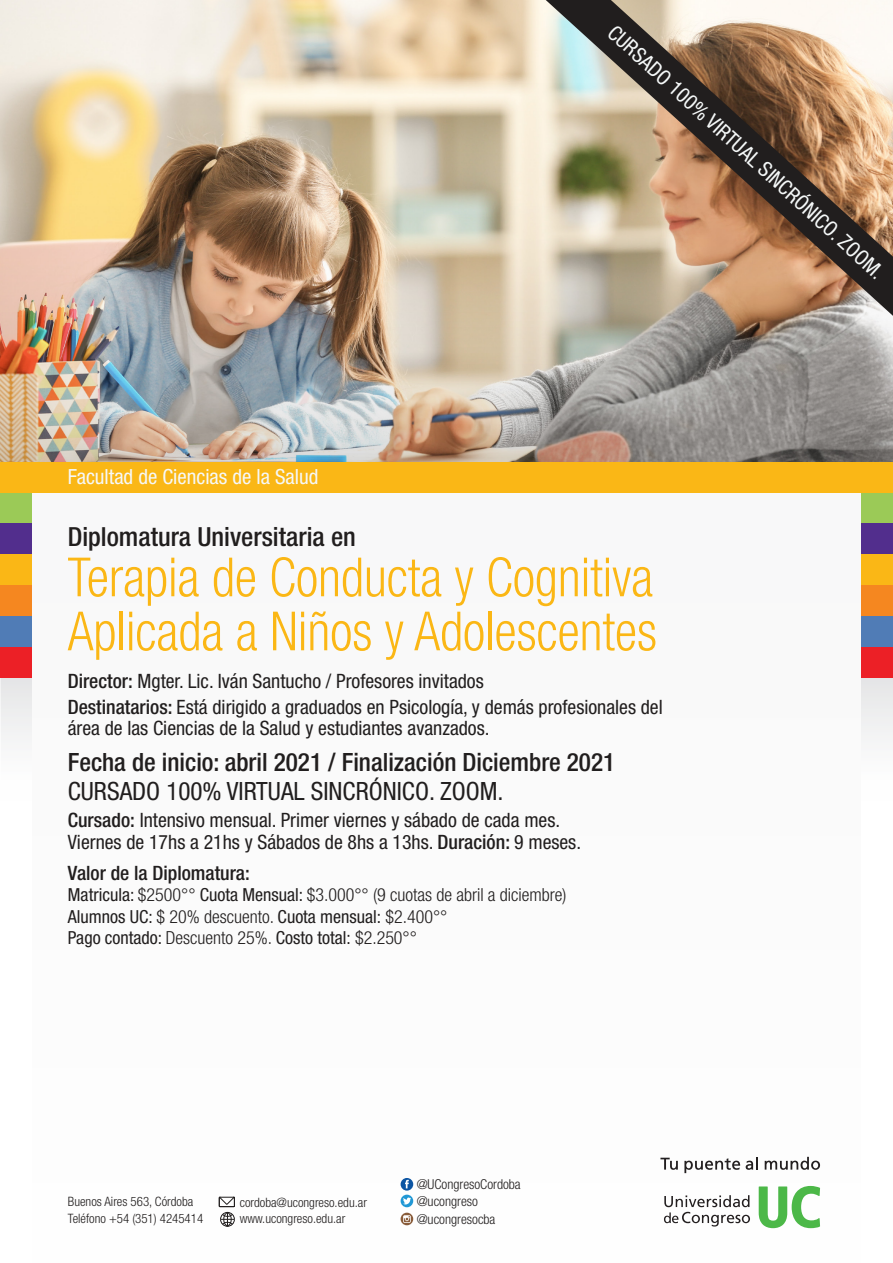
<style>
.page{position:relative;width:893px;height:1263px;background:#fff}
.page>*{position:absolute;margin:0;border:0;box-sizing:border-box;transform-origin:0 0}
.t1{font:300 condensed 54px/54px "Helvetica Neue LT Std";color:#fbb715;scale:.95 1}
.t2{font:500 condensed 26.4px "Helvetica Neue LT Std";color:#211e1e}
.t3{font:500 condensed 25.2px "Helvetica Neue LT Std";color:#211e1e}
.t4{font:condensed 25.2px "Helvetica Neue LT Std";color:#211e1e}
.t5{font:condensed 21.15px "Helvetica Neue LT Std";color:#f5f8f8}
.t6{font:condensed 20.85px "Helvetica Neue LT Std";color:#f6f8f8}
.t7{font:condensed 19.8px/21.6px "Helvetica Neue LT Std";color:#211e1e}
.t8{font:500 condensed 19.8px "Helvetica Neue LT Std";color:#211e1e}
.t9{font:300 condensed 18px/21.6px "Helvetica Neue LT Std";color:#211e1e}
.t10{font:300 condensed 13.65px/17.4px "Helvetica Neue LT Std";color:#211e1e}
.t11{font:300 condensed 12.9px/16.4px "Helvetica Neue LT Std";color:#211e1e}
.s1{font-weight:500}
.s2{font-weight:400}
</style>
<div class="page">
<img style="left:0;top:0;width:893px;height:461px">
<div style="left:1px;top:481px;width:892px;height:300px;background:#f2f2f2"></div>
<div style="left:0;top:492px;width:40px;height:31px;background:#9bca57"></div>
<div style="left:0;top:523px;width:40px;height:31px;background:#522e8d"></div>
<div style="left:0;top:585px;width:40px;height:31px;background:#f58720"></div>
<div style="left:0;top:616px;width:40px;height:31px;background:#507cb6"></div>
<div style="left:0;top:554px;width:40px;height:31px;background:#fab716"></div>
<div style="left:854px;top:492px;width:39px;height:31px;background:#9bca57"></div>
<div style="left:854px;top:523px;width:39px;height:31px;background:#522e8d"></div>
<div style="left:854px;top:585px;width:39px;height:31px;background:#f58720"></div>
<div style="left:854px;top:616px;width:39px;height:31px;background:#507cb6"></div>
<div style="left:0;top:647px;width:40px;height:31px;background:#ec2026"></div>
<div style="left:854px;top:647px;width:39px;height:31px;background:#ec2026"></div>
<div style="left:854px;top:554px;width:39px;height:31px;background:#fab716"></div>
<div style="left:32px;top:474px;width:829px;height:789px;background:#fbfbfb"></div>
<div style="left:0;top:461px;width:893px;height:31px;background:#fab716"></div>
<svg style="left:759px;top:1186px;width:61px;height:42px"></svg>
<svg style="left:664px;top:1195px;width:86px;height:31px"></svg>
<svg style="left:660px;top:1158px;width:18px;height:12px"></svg>
<svg style="left:684px;top:1158px;width:56px;height:15px"></svg>
<svg style="left:746px;top:1157px;width:12px;height:13px"></svg>
<svg style="left:765px;top:1157px;width:55px;height:13px"></svg>
<img style="left:492px;top:0;width:401px;height:385px">
<div style="left:401px;top:1178px;width:12px;height:12px;background:#0c55a3;border-radius:50%"></div>
<svg style="left:405px;top:1180px;width:4px;height:8px"></svg>
<div style="left:401px;top:1213px;width:12px;height:12px;background:#8a5d3b;border-radius:50%"></div>
<svg style="left:403px;top:1215px;width:8px;height:8px"></svg>
<svg style="left:401px;top:1194px;width:12px;height:13px"></svg>
<svg style="left:403px;top:1197px;width:8px;height:7px"></svg>
<svg style="left:219px;top:1197px;width:16px;height:29px"></svg>
<p class="t6" style="left:68px;top:464px;width:252px">Facultad de Ciencias de la Salud</p>
<h2 class="t2" style="left:68px;top:521px;width:290px">Diplomatura Universitaria en</h2>
<p class="t5" style="left:619px;top:21px;width:366px;rotate:42deg">CURSADO 100% VIRTUAL SINCRÓNICO. ZOOM.</p>
<h1 class="t1" style="left:68px;top:550px;width:622px">Terapia de Conducta y Cognitiva<br>Aplicada a Niños y Adolescentes</h1>
<p class="t7" style="left:68px;top:667px;width:597px;line-height:26.1px"><span class="s1">Director:</span> Mgter. Lic. Iván Santucho / Profesores invitados<br><span class="s1">Destinatarios:</span> Está dirigido a graduados en Psicología, y demás profesionales del</p>
<p class="t7" style="left:68px;top:717px;width:423px">área de las Ciencias de la Salud y estudiantes avanzados.</p>
<p class="t3" style="left:68px;top:747px;width:549px">Fecha de inicio: abril 2021 / Finalización Diciembre 2021</p>
<p class="t4" style="left:68px;top:776px;width:437px">CURSADO 100% VIRTUAL SINCRÓNICO. ZOOM.</p>
<p class="t7" style="left:68px;top:809px;width:515px"><span class="s1">Cursado:</span> Intensivo mensual. Primer viernes y sábado de cada mes.<br>Viernes de 17hs a 21hs y Sábados de 8hs a 13hs. <span class="s1">Duración:</span> 9 meses.</p>
<p class="t8" style="left:68px;top:861px;width:184px">Valor de la Diplomatura:</p>
<p class="t9" style="left:68px;top:884px;width:500px"><span class="s2">Matricula:</span> $2500°° <span class="s2">Cuota Mensual:</span> $3.000°° (9 cuotas de abril a diciembre)<br><span class="s2">Alumnos UC:</span> $ 20% descuento. <span class="s2">Cuota mensual:</span> $2.400°°<br><span class="s2">Pago contado:</span> Descuento 25%. <span class="s2">Costo total:</span> $2.250°°</p>
<p class="t11" style="left:68px;top:1193px;width:137px">Buenos Aires 563, Córdoba<br>Teléfono +54 (351) 4245414</p>
<p class="t11" style="left:240px;top:1194px;width:129px">cordoba@ucongreso.edu.ar www.ucongreso.edu.ar</p>
<p class="t10" style="left:417px;top:1175px;width:106px">@UCongresoCordoba @ucongreso @ucongresocba</p>
</div>
